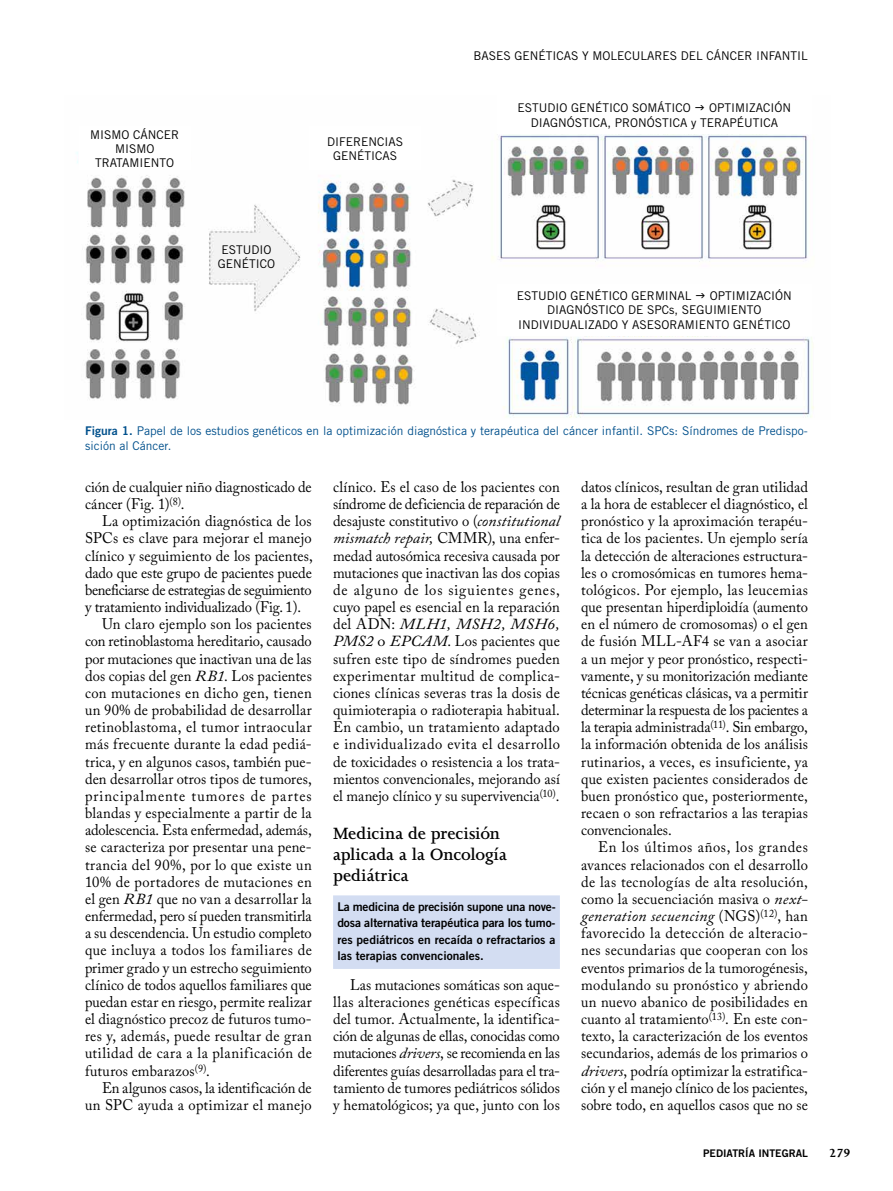
<style>
.page{position:relative;width:893px;height:1191px;background:#fff}
.page>*{position:absolute;margin:0;border:0;box-sizing:border-box;transform-origin:0 0}
.t1{font:600 18.75px/21px "Joanna MT Std";color:#000}
.t2{font:15.3px/17.1px "Adobe Caslon Pro";letter-spacing:.01em;color:#000;text-align:justify;scale:.95 1}
.t3{font:15.3px "Adobe Caslon Pro";letter-spacing:-.01em;color:#000;scale:.95 1}
.t4{font:15.3px "Adobe Caslon Pro";letter-spacing:.03em;color:#000;scale:.95 1}
.t5{font:15.3px "Adobe Caslon Pro";letter-spacing:-.025em;color:#000;scale:.95 1}
.t6{font:15.3px "Adobe Caslon Pro";letter-spacing:.035em;color:#000;scale:.95 1}
.t7{font:15.3px "Adobe Caslon Pro";letter-spacing:.065em;color:#000;scale:.95 1}
.t8{font:700 13.5px "Joanna MT Std";color:#000}
.t9{font:12px/14.4px "Trade Gothic";color:#000;text-align:center}
.t10{font:12px/16.5px "Trade Gothic Bold Two";color:#000;text-align:justify}
.t11{font:12px/15px "Trade Gothic";letter-spacing:.005em;color:#00508c}
.t12{font:10.5px "Trade Gothic Bold Two";color:#000}
.s1{font-family:"Trade Gothic Bold Two"}
.s2{font-style:italic}
</style>
<div class="page">
<div style="left:333px;top:895px;width:227px;height:74px;background:#d3ddf2"></div>
<img style="left:76px;top:134px;width:738px;height:284px">
<div style="left:79px;top:126px;width:111px;height:44px;background:#fff"></div>
<div style="left:310px;top:126px;width:111px;height:44px;background:#fff"></div>
<div style="left:497px;top:284px;width:315px;height:52px;background:#fff"></div>
<p class="t9" style="left:90px;top:127px;width:90px">MISMO CÁNCER<br>MISMO<br>TRATAMIENTO</p>
<p class="t9" style="left:327px;top:134px;width:77px">DIFERENCIAS<br>GENÉTICAS</p>
<p class="t9" style="left:218px;top:242px;width:59px">ESTUDIO<br>GENÉTICO</p>
<p class="t9" style="left:473px;top:49px;width:336px">Bases genéticas y moleculares del cáncer infantil</p>
<p class="t9" style="left:518px;top:101px;width:175px">ESTUDIO GENÉTICO SOMÁTICO</p>
<p class="t9" style="left:531px;top:101px;width:262px;text-align:left;text-indent:178px">OPTIMIZACIÓN<br>DIAGNÓSTICA, PRONÓSTICA y TERAPÉUTICA</p>
<p class="t9" style="left:517px;top:288px;width:176px">ESTUDIO GENÉTICO GERMINAL</p>
<p class="t9" style="left:710px;top:288px;width:83px">OPTIMIZACIÓN</p>
<p class="t9" style="left:547px;top:303px;width:216px">DIAGNÓSTICO DE SPCs, SEGUIMIENTO</p>
<p class="t9" style="left:518px;top:317px;width:274px">INDIVIDUALIZADO Y ASESORAMIENTO GENÉTICO</p>
<p class="t11" style="left:85px;top:423px;width:724px"><span class="s1">Figura 1.</span> Papel de los estudios genéticos en la optimización diagnóstica y terapéutica del cáncer infantil. SPCs: Síndromes de Predispo&shy;sición al Cáncer.</p>
<p class="t2" style="left:85px;top:478px;width:240px">ción de cualquier niño diagnosticado de cáncer (Fig. 1)<sup>(8)</sup>.</p>
<p class="t2" style="left:102px;top:512px;width:222px">La optimización diagnóstica de los</p>
<p class="t2" style="left:85px;top:529px;width:240px">SPCs es clave para mejorar el manejo</p>
<p class="t2" style="left:85px;top:547px;width:241px">clínico y seguimiento de los pacientes,</p>
<p class="t3" style="left:85px;top:563px;width:240px">dado que este grupo de pacientes puede</p>
<p class="t5" style="left:85px;top:581px;width:240px">beneficiarse de estrategias de seguimiento</p>
<p class="t3" style="left:85px;top:598px;width:229px">y tratamiento individualizado (Fig. 1).</p>
<p class="t2" style="left:102px;top:615px;width:222px">Un claro ejemplo son los pacientes</p>
<p class="t2" style="left:85px;top:632px;width:240px">con retinoblastoma hereditario, causado</p>
<p class="t2" style="left:85px;top:650px;width:240px">por mutaciones que inactivan una de las</p>
<p class="t2" style="left:85px;top:667px;width:240px">dos copias del gen <span class="s2">RB1</span>. Los pacientes</p>
<p class="t2" style="left:85px;top:684px;width:240px">con mutaciones en dicho gen, tienen</p>
<p class="t2" style="left:85px;top:701px;width:240px">un 90% de probabilidad de desarrollar</p>
<p class="t4" style="left:85px;top:718px;width:240px">retinoblastoma, el tumor intraocular</p>
<p class="t2" style="left:85px;top:735px;width:240px">más frecuente durante la edad pediá-</p>
<p class="t2" style="left:85px;top:752px;width:240px">trica, y en algunos casos, también pue-</p>
<p class="t2" style="left:85px;top:770px;width:240px">den desarrollar otros tipos de tumores,</p>
<p class="t7" style="left:85px;top:786px;width:240px">principalmente tumores de partes</p>
<p class="t2" style="left:85px;top:804px;width:240px">blandas y especialmente a partir de la</p>
<p class="t3" style="left:85px;top:821px;width:240px">adolescencia. Esta enfermedad, además,</p>
<p class="t2" style="left:85px;top:838px;width:240px">se caracteriza por presentar una pene-</p>
<p class="t2" style="left:85px;top:855px;width:240px">trancia del 90%, por lo que existe un</p>
<p class="t2" style="left:85px;top:873px;width:240px">10% de portadores de mutaciones en</p>
<p class="t2" style="left:85px;top:890px;width:240px">el gen <span class="s2">RB1</span> que no van a desarrollar la</p>
<p class="t3" style="left:85px;top:907px;width:240px">enfermedad, pero sí pueden transmitirla</p>
<p class="t3" style="left:85px;top:924px;width:240px">a su descendencia. Un estudio completo</p>
<p class="t4" style="left:85px;top:941px;width:240px">que incluya a todos los familiares de</p>
<p class="t2" style="left:85px;top:958px;width:240px">primer grado y un estrecho seguimiento</p>
<p class="t2" style="left:85px;top:976px;width:240px">clínico de todos aquellos familiares que</p>
<p class="t2" style="left:85px;top:993px;width:240px">puedan estar en riesgo, permite realizar</p>
<p class="t2" style="left:85px;top:1010px;width:240px">el diagnóstico precoz de futuros tumo-</p>
<p class="t2" style="left:85px;top:1027px;width:240px">res y, además, puede resultar de gran</p>
<p class="t6" style="left:85px;top:1044px;width:240px">utilidad de cara a la planificación de</p>
<p class="t2" style="left:85px;top:1061px;width:133px">futuros embarazos<sup>(9)</sup>.</p>
<p class="t3" style="left:102px;top:1078px;width:222px">En algunos casos, la identificación de</p>
<p class="t4" style="left:85px;top:1095px;width:240px">un SPC ayuda a optimizar el manejo</p>
<p class="t2" style="left:333px;top:478px;width:240px">clínico. Es el caso de los pacientes con síndrome de deficiencia de reparación de desajuste constitutivo o (<span class="s2">constitutional mismatch repair,</span> CMMR), una enfer&shy;medad autosómica recesiva causada por mutaciones que inactivan las dos copias de alguno de los siguientes genes, cuyo papel es esencial en la reparación del ADN: <span class="s2">MLH1, MSH2, MSH6, PMS2</span> o <span class="s2">EPCAM</span>. Los pacientes que sufren este tipo de síndromes pueden experimentar multitud de complica&shy;ciones clínicas severas tras la dosis de quimioterapia o radioterapia habitual.<br>En cambio, un tratamiento adaptado e individualizado evita el desarrollo de toxicidades o resistencia a los trata&shy;mientos convencionales, mejorando así el manejo clínico y su supervivencia<sup>(10)</sup>.</p>
<p class="t1" style="left:333px;top:823px;width:175px">Medicina de precisión aplicada a la Oncología pediátrica</p>
<p class="t10" style="left:337px;top:898px;width:220px">La medicina de precisión supone una nove&shy;dosa alternativa terapéutica para los tumo&shy;res pediátricos en recaída o refractarios a las terapias convencionales.</p>
<p class="t2" style="left:333px;top:976px;width:240px;text-indent:17px">Las mutaciones somáticas son aque&shy;llas alteraciones genéticas específicas del tumor. Actualmente, la identifica&shy;ción de algunas de ellas, conocidas como mutaciones <span class="s2">drivers</span>, se recomienda en las diferentes guías desarrolladas para el tra&shy;tamiento de tumores pediátricos sólidos y hematológicos; ya que, junto con los</p>
<p class="t2" style="left:581px;top:478px;width:240px">datos clínicos, resultan de gran utilidad a la hora de establecer el diagnóstico, el pronóstico y la aproximación terapéu&shy;tica de los pacientes. Un ejemplo sería la detección de alteraciones estructura&shy;les o cromosómicas en tumores hema&shy;tológicos. Por ejemplo, las leucemias que presentan hiperdiploidía (aumento en el número de cromosomas) o el gen de fusión MLL-AF4 se van a asociar a un mejor y peor pronóstico, respecti&shy;vamente, y su monitorización mediante técnicas genéticas clásicas, va a permitir determinar la respuesta de los pacientes a la terapia administrada<sup>(11)</sup>. Sin embargo, la información obtenida de los análisis rutinarios, a veces, es insuficiente, ya que existen pacientes considerados de buen pronóstico que, posteriormente, recaen o son refractarios a las terapias convencionales.</p>
<p class="t2" style="left:581px;top:838px;width:240px;text-indent:17px">En los últimos años, los grandes avances relacionados con el desarrollo de las tecnologías de alta resolución, como la secuenciación masiva o <span class="s2">next&shy;generation secuencing</span> (NGS)<sup>(12)</sup>, han favorecido la detección de alteracio&shy;nes secundarias que cooperan con los eventos primarios de la tumorogénesis, modulando su pronóstico y abriendo un nuevo abanico de posibilidades en cuanto al tratamiento<sup>(13)</sup>. En este con&shy;texto, la caracterización de los eventos secundarios, además de los primarios o <span class="s2">drivers</span>, podría optimizar la estratifica&shy;ción y el manejo clínico de los pacientes, sobre todo, en aquellos casos que no se</p>
<p class="t12" style="left:703px;top:1146px;width:106px">PEDIATRÍA INTEGRAL</p>
<p class="t8" style="left:829px;top:1145px;width:23px">279</p>
</div>
